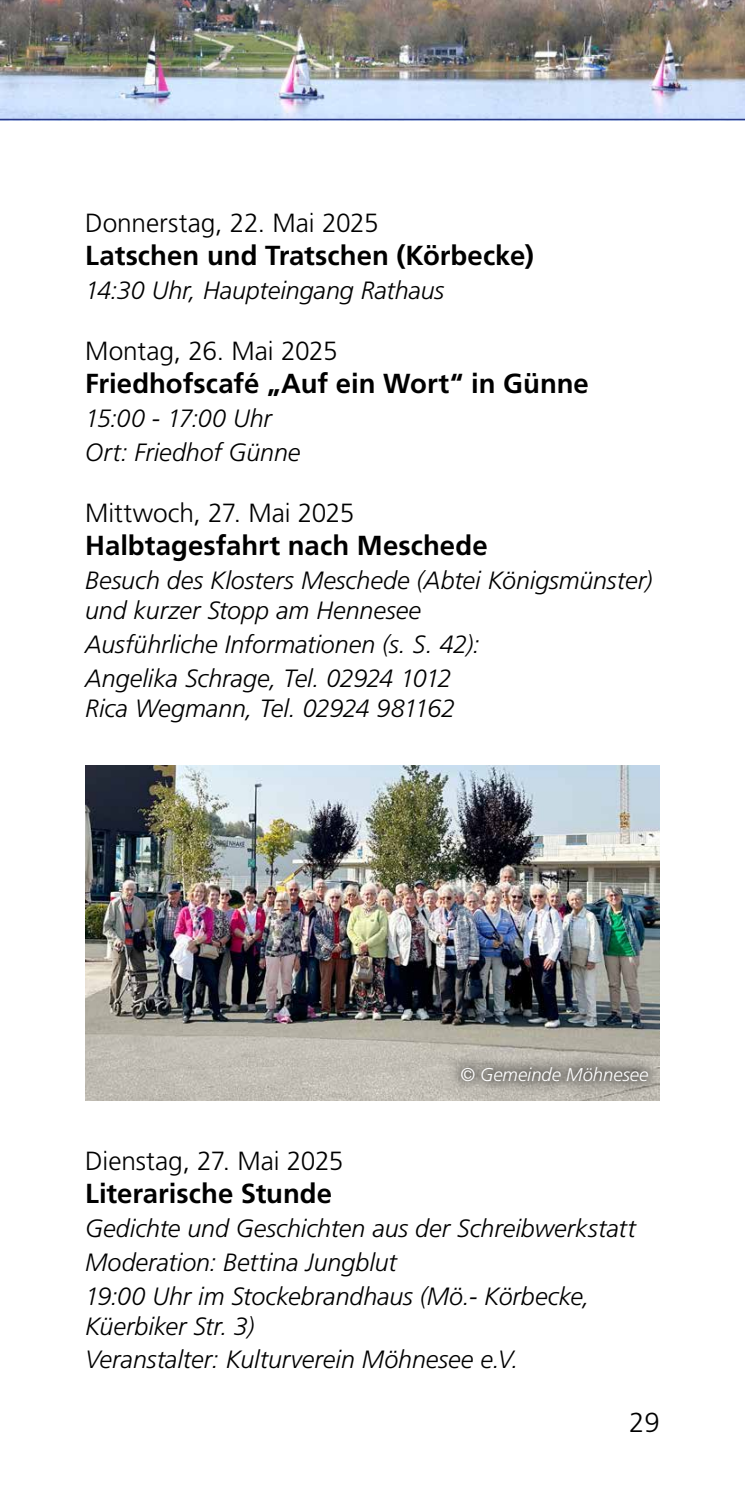
<style>
.page{position:relative;width:745px;height:1489px;background:#fff}
.page>*{position:absolute;margin:0;border:0;box-sizing:border-box;transform-origin:0 0}
.t1{font:700 27.5px "Frutiger LT Std";color:#000}
.t2{font:300 27.5px "Frutiger LT Std";color:#000}
.t3{font:300 26.25px "Frutiger LT Std";letter-spacing:-.005em;color:#000}
.t4{font:italic 300 25px/34px "Frutiger LT Std";letter-spacing:-.005em;color:#000}
.t5{font:italic 300 18.5px "Frutiger LT Std";color:#fff}
</style>
<div class="page">
<img style="left:0;top:0;width:744px;height:119px">
<hr style="left:0;top:119px;width:744px;height:1px;background:#283583">
<img style="left:85px;top:765px;width:574px;height:335px">
<div style="left:446px;top:1052px;width:216px;height:42px;background:#000;opacity:.75"></div>
<p class="t3" style="left:85px;top:208px;width:295px">Donnerstag, 22. Mai 2025</p>
<p class="t1" style="left:85px;top:239px;width:450px">Latschen und Tratschen (Körbecke)</p>
<p class="t4" style="left:85px;top:274px;width:360px">14:30 Uhr, Haupteingang Rathaus</p>
<p class="t3" style="left:85px;top:336px;width:254px">Montag, 26. Mai 2025</p>
<p class="t1" style="left:85px;top:367px;width:505px">Friedhofscafé „Auf ein Wort“ in Günne</p>
<p class="t4" style="left:85px;top:402px;width:217px">15:00 - 17:00 Uhr<br>Ort: Friedhof Günne</p>
<p class="t3" style="left:85px;top:498px;width:271px">Mittwoch, 27. Mai 2025</p>
<p class="t1" style="left:85px;top:529px;width:404px">Halbtagesfahrt nach Meschede</p>
<p class="t4" style="left:85px;top:566px;width:568px;line-height:30px">Besuch des Klosters Meschede (Abtei Königsmünster) und kurzer Stopp am Hennesee</p>
<p class="t4" style="left:85px;top:627px;width:396px">Ausführliche Informationen (s. S. 42):<br>Angelika Schrage, Tel. 02924 1012</p>
<p class="t4" style="left:85px;top:691px;width:371px">Rica Wegmann, Tel. 02924 981162</p>
<p class="t5" style="left:460px;top:1063px;width:190px">© Gemeinde Möhnesee</p>
<p class="t3" style="left:85px;top:1145px;width:260px">Dienstag, 27. Mai 2025</p>
<p class="t1" style="left:85px;top:1176px;width:248px">Literarische Stunde</p>
<p class="t4" style="left:85px;top:1211px;width:551px">Gedichte und Geschichten aus der Schreibwerkstatt<br>Moderation: Bettina Jungblut<br>19:00 Uhr im Stockebrandhaus (Mö.- Körbecke,</p>
<p class="t4" style="left:85px;top:1308px;width:434px">Küerbiker Str. 3)<br>Veranstalter: Kulturverein Möhnesee e.V.</p>
<p class="t2" style="left:628px;top:1406px;width:32px">29</p>
</div>
